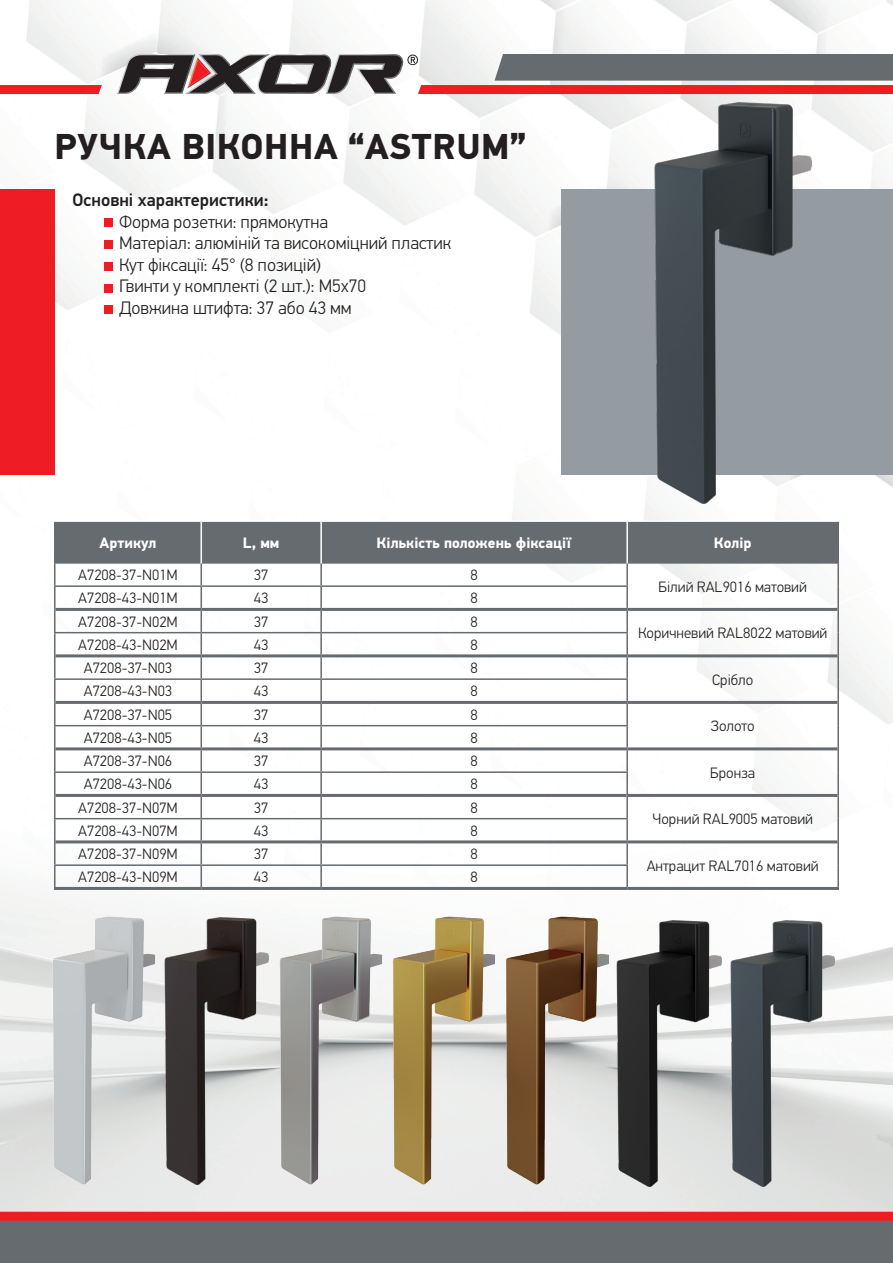
<style>
.page{position:relative;width:893px;height:1263px;background:#fff}
.page>*{position:absolute;margin:0;border:0;box-sizing:border-box;transform-origin:0 0}
.t1{font:700 36px "PF Din Text Pro";letter-spacing:.02em;color:#231f20}
.t2{font:300 18px/21.6px "PF Din Text Pro";color:#231f20}
.t3{font:300 15px "PF Din Text Pro";color:#231f20}
.t4{font:700 15px "PF Din Text Pro";color:#fff}
.s1{font-weight:500}
</style>
<div class="page">
<img style="left:0;top:0;width:893px;height:1212px">
<div style="left:561px;top:189px;width:332px;height:286px;background:#959ca1"></div>
<svg style="left:117px;top:54px;width:776px;height:40px"></svg>
<svg style="left:0;top:85px;width:102px;height:9px"></svg>
<div style="left:0;top:189px;width:54px;height:286px;background:#ee1d23"></div>
<hr style="left:54px;top:520px;width:147px;height:2px;background:#fff">
<hr style="left:201px;top:520px;width:120px;height:2px;background:#fff">
<hr style="left:321px;top:520px;width:306px;height:2px;background:#fff">
<hr style="left:627px;top:520px;width:212px;height:2px;background:#fff">
<hr style="left:54px;top:522px;width:2px;height:42px;background:#666b70">
<hr style="left:837px;top:564px;width:2px;height:22px;background:#666b70">
<hr style="left:837px;top:586px;width:2px;height:23px;background:#666b70">
<hr style="left:837px;top:609px;width:2px;height:24px;background:#666b70">
<hr style="left:837px;top:633px;width:2px;height:23px;background:#666b70">
<hr style="left:837px;top:795px;width:2px;height:24px;background:#666b70">
<hr style="left:837px;top:819px;width:2px;height:23px;background:#666b70">
<hr style="left:837px;top:842px;width:2px;height:23px;background:#666b70">
<hr style="left:837px;top:865px;width:2px;height:22px;background:#666b70">
<hr style="left:54px;top:564px;width:2px;height:21px;background:#666b70">
<hr style="left:54px;top:585px;width:147px;height:2px;background:#666b70">
<hr style="left:54px;top:587px;width:2px;height:22px;background:#666b70">
<hr style="left:54px;top:609px;width:2px;height:23px;background:#666b70">
<hr style="left:54px;top:632px;width:147px;height:1px;background:#666b70">
<hr style="left:54px;top:633px;width:2px;height:23px;background:#666b70">
<hr style="left:54px;top:656px;width:2px;height:22px;background:#666b70">
<hr style="left:837px;top:656px;width:2px;height:23px;background:#666b70">
<hr style="left:837px;top:679px;width:2px;height:23px;background:#666b70">
<hr style="left:54px;top:678px;width:147px;height:2px;background:#666b70">
<hr style="left:54px;top:680px;width:2px;height:22px;background:#666b70">
<hr style="left:54px;top:702px;width:2px;height:23px;background:#666b70">
<hr style="left:837px;top:702px;width:2px;height:24px;background:#666b70">
<hr style="left:837px;top:726px;width:2px;height:23px;background:#666b70">
<hr style="left:54px;top:725px;width:147px;height:1px;background:#666b70">
<hr style="left:54px;top:726px;width:2px;height:23px;background:#666b70">
<hr style="left:54px;top:749px;width:2px;height:22px;background:#666b70">
<hr style="left:837px;top:749px;width:2px;height:23px;background:#666b70">
<hr style="left:837px;top:772px;width:2px;height:23px;background:#666b70">
<hr style="left:54px;top:771px;width:147px;height:2px;background:#666b70">
<hr style="left:54px;top:773px;width:2px;height:22px;background:#666b70">
<hr style="left:54px;top:795px;width:2px;height:23px;background:#666b70">
<hr style="left:54px;top:842px;width:2px;height:22px;background:#666b70">
<hr style="left:54px;top:818px;width:147px;height:1px;background:#666b70">
<hr style="left:54px;top:819px;width:2px;height:23px;background:#666b70">
<hr style="left:54px;top:864px;width:147px;height:2px;background:#666b70">
<hr style="left:54px;top:866px;width:2px;height:21px;background:#666b70">
<svg style="left:55px;top:521px;width:783px;height:366px"></svg>
<hr style="left:321px;top:864px;width:307px;height:2px;background:#666b70">
<hr style="left:320px;top:866px;width:2px;height:21px;background:#666b70">
<hr style="left:837px;top:522px;width:2px;height:42px;background:#666b70">
<hr style="left:627px;top:840px;width:210px;height:3px;background:#666b70">
<hr style="left:56px;top:840px;width:145px;height:3px;background:#666b70">
<hr style="left:201px;top:840px;width:120px;height:3px;background:#666b70">
<hr style="left:321px;top:840px;width:306px;height:3px;background:#666b70">
<hr style="left:627px;top:887px;width:212px;height:3px;background:#666b70">
<hr style="left:54px;top:887px;width:147px;height:3px;background:#666b70">
<hr style="left:201px;top:887px;width:120px;height:3px;background:#666b70">
<hr style="left:321px;top:887px;width:306px;height:3px;background:#666b70">
<div style="left:0;top:1216px;width:893px;height:47px;background:#666b70"></div>
<div style="left:0;top:1212px;width:893px;height:9px;background:#ee1d23"></div>
<div style="left:104px;top:218px;width:8px;height:8px;background:#ee1d23"></div>
<div style="left:104px;top:240px;width:8px;height:8px;background:#ee1d23"></div>
<div style="left:104px;top:262px;width:8px;height:8px;background:#ee1d23"></div>
<div style="left:104px;top:284px;width:8px;height:8px;background:#ee1d23"></div>
<div style="left:104px;top:306px;width:8px;height:8px;background:#ee1d23"></div>
<img style="left:650px;top:103px;width:162px;height:400px">
<img style="left:43px;top:913px;width:116px;height:279px">
<img style="left:270px;top:913px;width:113px;height:279px">
<img style="left:383px;top:913px;width:114px;height:279px">
<img style="left:497px;top:913px;width:115px;height:279px">
<img style="left:161px;top:918px;width:108px;height:266px">
<img style="left:727px;top:920px;width:108px;height:266px">
<img style="left:614px;top:920px;width:107px;height:266px">
<p class="t1" style="left:54px;top:125px;width:473px">РУЧКА ВІКОННА “ASTRUM”</p>
<p class="t2" style="left:119px;top:189px;width:211px;text-indent:-46px"><span class="s1">Основні характеристики:<br></span>Форма розетки: прямокутна</p>
<p class="t2" style="left:119px;top:232px;width:334px">Матеріал: алюміній та високоміцний пластик</p>
<p class="t2" style="left:119px;top:254px;width:204px">Кут фіксації: 45° (8 позицій)</p>
<p class="t2" style="left:119px;top:276px;width:249px">Гвинти у комплекті (2 шт.): М5х70</p>
<p class="t2" style="left:119px;top:297px;width:234px">Довжина штифта: 37 або 43 мм</p>
<p class="t4" style="left:100px;top:534px;width:58px">Артикул</p>
<p class="t4" style="left:243px;top:534px;width:38px">L, мм</p>
<p class="t4" style="left:377px;top:534px;width:197px">Кількість положень фіксації</p>
<p class="t4" style="left:714px;top:534px;width:39px">Колір</p>
<p class="t3" style="left:78px;top:566px;width:101px">A7208-37-N01M</p>
<p class="t3" style="left:254px;top:566px;width:16px">37</p>
<p class="t3" style="left:471px;top:566px;width:9px">8</p>
<p class="t3" style="left:658px;top:578px;width:150px">Білий RAL9016 матовий</p>
<p class="t3" style="left:78px;top:590px;width:101px">A7208-43-N01M</p>
<p class="t3" style="left:254px;top:590px;width:16px">43</p>
<p class="t3" style="left:471px;top:590px;width:9px">8</p>
<p class="t3" style="left:78px;top:613px;width:101px">A7208-37-N02M</p>
<p class="t3" style="left:254px;top:613px;width:16px">37</p>
<p class="t3" style="left:471px;top:613px;width:9px">8</p>
<p class="t3" style="left:638px;top:624px;width:191px">Коричневий RAL8022 матовий</p>
<p class="t3" style="left:78px;top:636px;width:101px">A7208-43-N02M</p>
<p class="t3" style="left:254px;top:636px;width:16px">43</p>
<p class="t3" style="left:471px;top:636px;width:9px">8</p>
<p class="t3" style="left:84px;top:659px;width:90px">A7208-37-N03</p>
<p class="t3" style="left:254px;top:659px;width:16px">37</p>
<p class="t3" style="left:471px;top:659px;width:9px">8</p>
<p class="t3" style="left:712px;top:671px;width:43px">Срібло</p>
<p class="t3" style="left:84px;top:683px;width:90px">A7208-43-N03</p>
<p class="t3" style="left:254px;top:683px;width:16px">43</p>
<p class="t3" style="left:471px;top:683px;width:9px">8</p>
<p class="t3" style="left:84px;top:706px;width:90px">A7208-37-N05</p>
<p class="t3" style="left:254px;top:706px;width:16px">37</p>
<p class="t3" style="left:471px;top:706px;width:9px">8</p>
<p class="t3" style="left:711px;top:717px;width:45px">Золото</p>
<p class="t3" style="left:84px;top:729px;width:90px">A7208-43-N05</p>
<p class="t3" style="left:254px;top:729px;width:16px">43</p>
<p class="t3" style="left:471px;top:729px;width:9px">8</p>
<p class="t3" style="left:84px;top:752px;width:90px">A7208-37-N06</p>
<p class="t3" style="left:254px;top:752px;width:16px">37</p>
<p class="t3" style="left:471px;top:752px;width:9px">8</p>
<p class="t3" style="left:710px;top:764px;width:46px">Бронза</p>
<p class="t3" style="left:84px;top:776px;width:90px">A7208-43-N06</p>
<p class="t3" style="left:254px;top:776px;width:16px">43</p>
<p class="t3" style="left:471px;top:776px;width:9px">8</p>
<p class="t3" style="left:78px;top:799px;width:101px">A7208-37-N07M</p>
<p class="t3" style="left:254px;top:799px;width:16px">37</p>
<p class="t3" style="left:471px;top:799px;width:9px">8</p>
<p class="t3" style="left:652px;top:810px;width:162px">Чорний RAL9005 матовий</p>
<p class="t3" style="left:78px;top:822px;width:101px">A7208-43-N07M</p>
<p class="t3" style="left:254px;top:822px;width:16px">43</p>
<p class="t3" style="left:471px;top:822px;width:9px">8</p>
<p class="t3" style="left:78px;top:845px;width:101px">A7208-37-N09M</p>
<p class="t3" style="left:254px;top:845px;width:16px">37</p>
<p class="t3" style="left:471px;top:845px;width:9px">8</p>
<p class="t3" style="left:647px;top:857px;width:173px">Антрацит RAL7016 матовий</p>
<p class="t3" style="left:78px;top:869px;width:101px">A7208-43-N09M</p>
<p class="t3" style="left:254px;top:869px;width:16px">43</p>
<p class="t3" style="left:471px;top:869px;width:9px">8</p>
</div>
